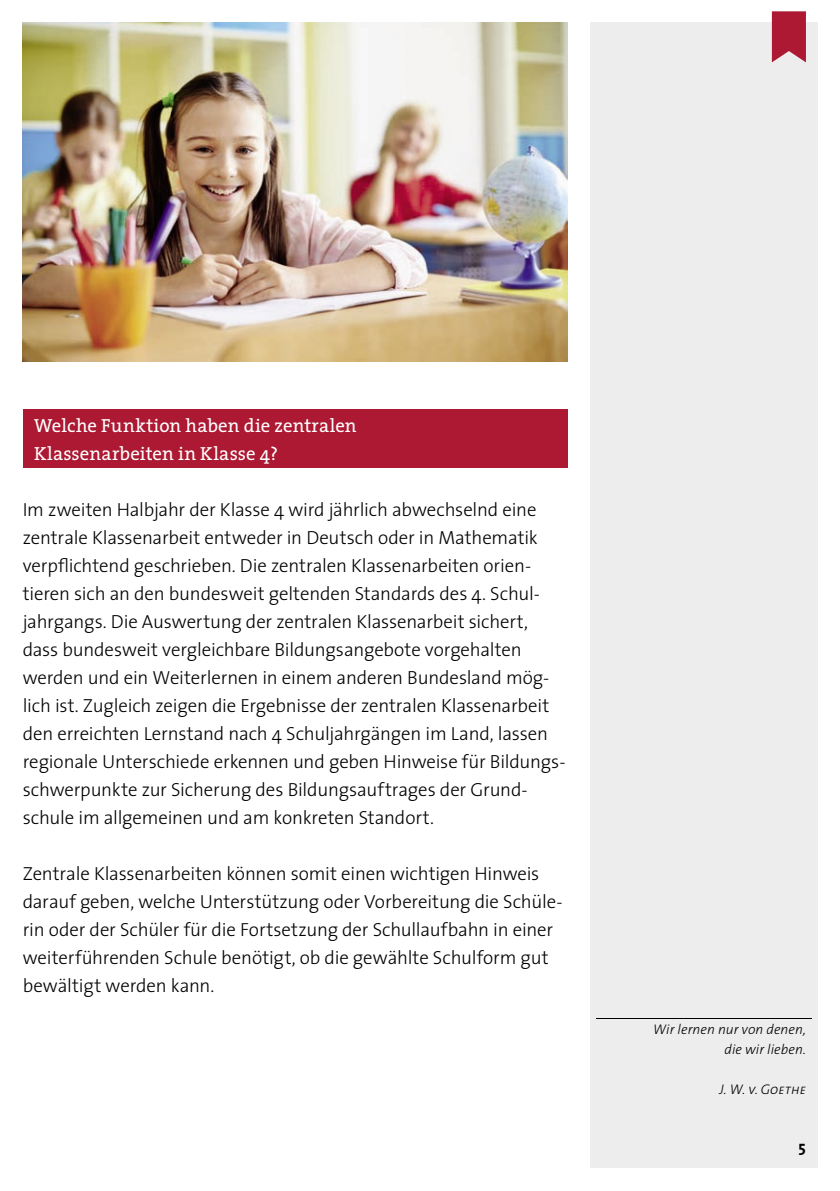
<style>
.page{position:relative;width:840px;height:1191px;background:#fff}
.page>*{position:absolute;margin:0;border:0;box-sizing:border-box;transform-origin:0 0}
.t1{font:300 19px/28px "The Sans";letter-spacing:-.01em;color:#000}
.t2{font:19px/28px "The Serif";letter-spacing:.005em;color:#fff}
.t3{font:700 16px "The Sans";color:#000}
.t4{font:italic 300 14px/20px "The Sans";letter-spacing:.005em;color:#000;text-align:right}
.t5{font:italic 14px "The Sans Light Caps";letter-spacing:.005em;color:#000}
</style>
<div class="page">
<div style="left:590px;top:23px;width:226px;height:1145px;background:#ededed"></div>
<svg style="left:771px;top:11px;width:34px;height:51px;background:#b5354b"></svg>
<div style="left:23px;top:409px;width:544px;height:30px;background:#ad1832"></div>
<div style="left:23px;top:437px;width:544px;height:30px;background:#ad1832"></div>
<img style="left:23px;top:23px;width:544px;height:338px">
<hr style="left:595px;top:1017px;width:216px;height:1px;background:#000">
<h1 class="t2" style="left:34px;top:411px;width:324px">Welche Funktion haben die zentralen<br>Klassenarbeiten in Klasse 4?</h1>
<p class="t1" style="left:23px;top:495px;width:544px">Im zweiten Halbjahr der Klasse 4 wird jährlich abwechselnd eine zentrale Klassenarbeit entweder in Deutsch oder in Mathematik verpflichtend geschrieben. Die zentralen Klassenarbeiten orien&shy;tieren sich an den bundesweit geltenden Standards des 4. Schul&shy;jahrgangs. Die Auswertung der zentralen Klassenarbeit sichert, dass bundesweit vergleichbare Bildungsangebote vorgehalten werden und ein Weiterlernen in einem anderen Bundesland mög&shy;lich ist. Zugleich zeigen die Ergebnisse der zentralen Klassenarbeit den erreichten Lernstand nach 4 Schuljahrgängen im Land, lassen regionale Unterschiede erkennen und geben Hinweise für Bildungs&shy;schwerpunkte zur Sicherung des Bildungsauftrages der Grund&shy;schule im allgemeinen und am konkreten Standort.</p>
<p class="t1" style="left:23px;top:859px;width:541px">Zentrale Klassenarbeiten können somit einen wichtigen Hinweis darauf geben, welche Unterstützung oder Vorbereitung die Schüle&shy;rin oder der Schüler für die Fortsetzung der Schullaufbahn in einer weiterführenden Schule benötigt, ob die gewählte Schulform gut bewältigt werden kann.</p>
<p class="t4" style="left:652px;top:1018px;width:154px">Wir lernen nur von denen, die wir lieben.</p>
<p class="t5" style="left:719px;top:1077px;width:88px">J. W. v. Goethe</p>
<p class="t3" style="left:798px;top:1136px;width:9px">5</p>
</div>
